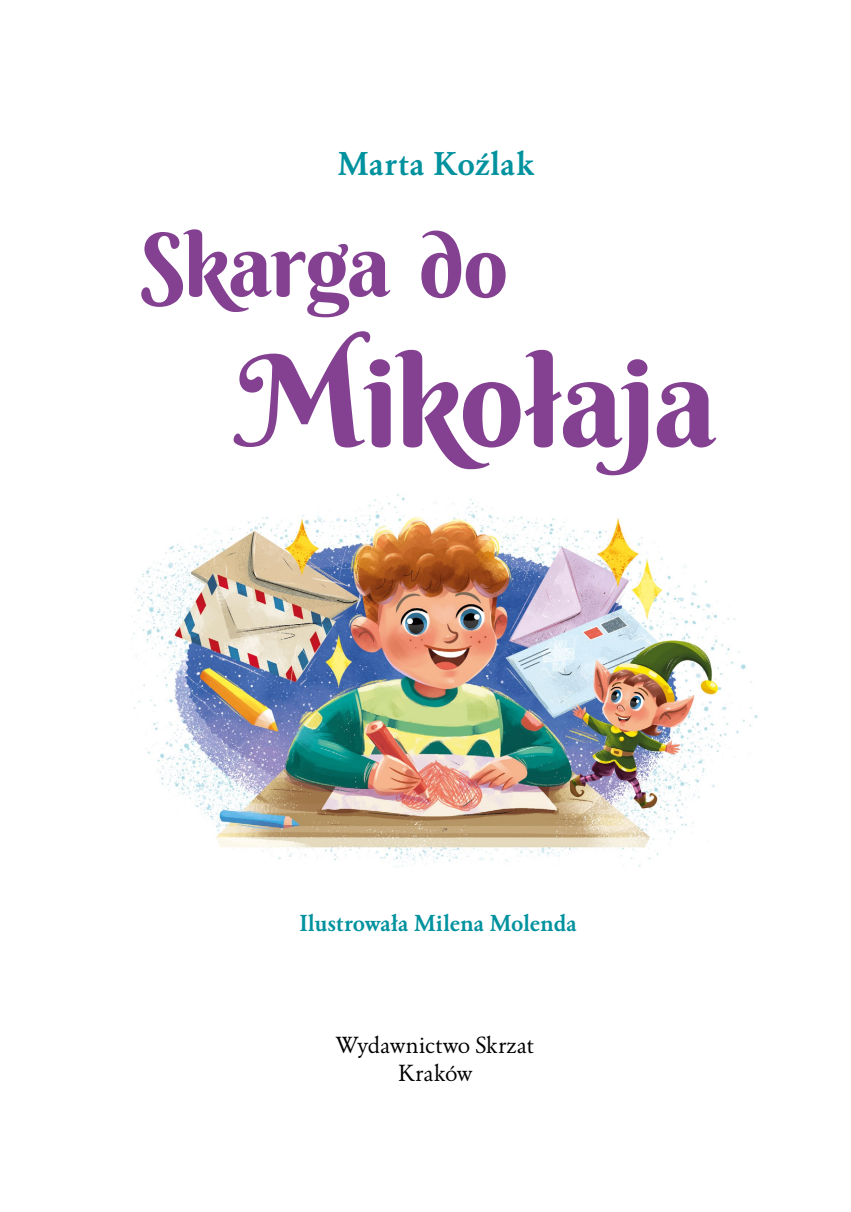
<style>
.page{position:relative;width:851px;height:1212px;background:#fff}
.page>*{position:absolute;margin:0;border:0;box-sizing:border-box;transform-origin:0 0}
.t1{font:127.2px "Berkshire Swash";letter-spacing:-.02em;color:#844192}
.t2{font:88.05px "Berkshire Swash";letter-spacing:-.02em;color:#844192}
.t3{font:700 30px "EFN Garamo OT";letter-spacing:.01em;color:#00929e}
.t4{font:700 21px "EFN Garamo OT";letter-spacing:-.005em;color:#00929e}
.t5{font:21px/28.5px "EFN Garamo OT";letter-spacing:-.01em;color:#000;text-align:center}
</style>
<div class="page">
<img style="left:131px;top:494px;width:627px;height:374px">
<h3 class="t3" style="left:337px;top:144px;width:198px">Marta Koźlak</h3>
<h2 class="t2" style="left:140px;top:210px;width:369px">Skarga do</h2>
<h1 class="t1" style="left:237px;top:322px;width:481px">Mikołaja</h1>
<p class="t4" style="left:299px;top:910px;width:279px">Ilustrowała Milena Molenda</p>
<p class="t5" style="left:336px;top:1031px;width:199px">Wydawnictwo Skrzat<br>Kraków</p>
</div>
